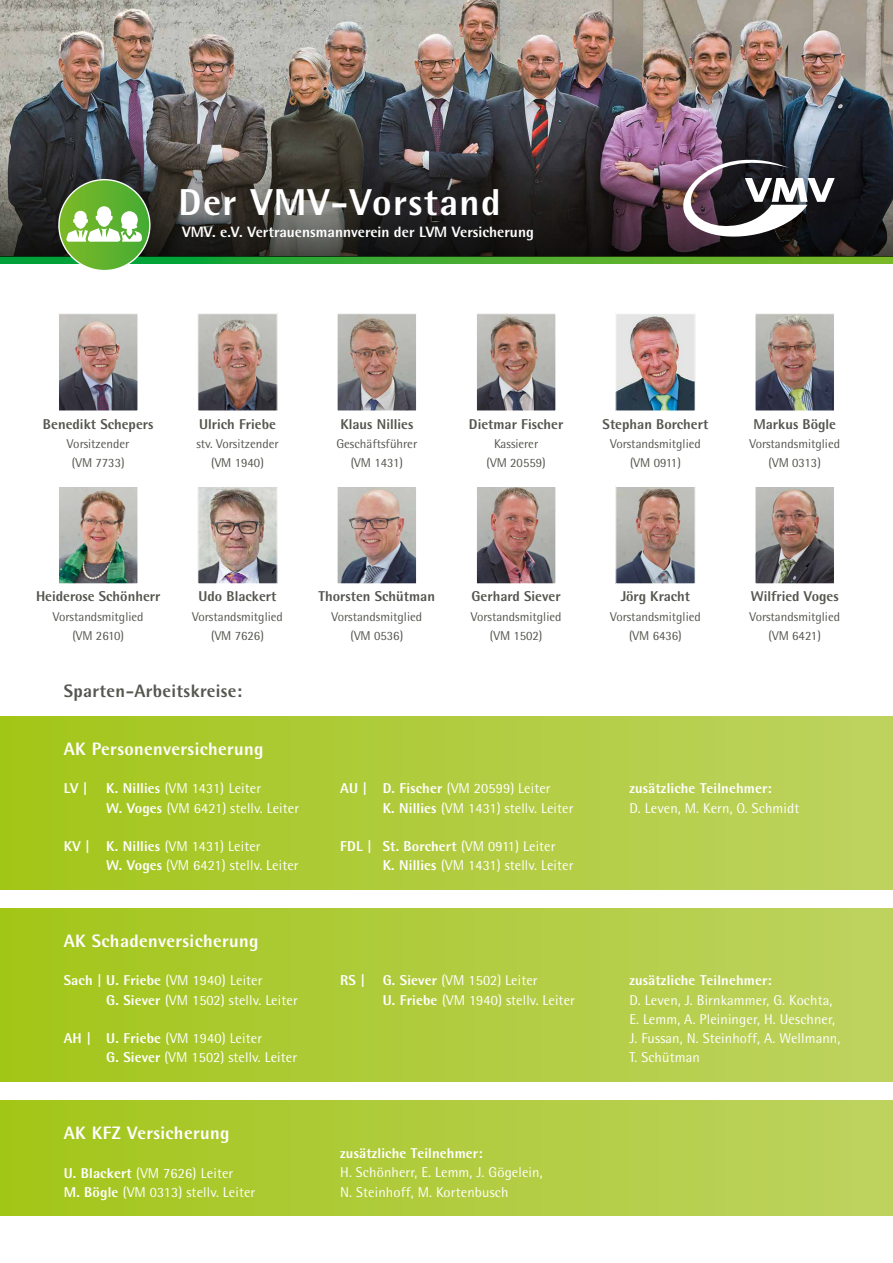
<style>
.page{position:relative;width:893px;height:1263px;background:#fff}
.page>*{position:absolute;margin:0;border:0;box-sizing:border-box;transform-origin:0 0}
.t1{font:800 37.5px "Lvm Rotis";letter-spacing:.04em;color:#fff}
.t2{font:800 18px "Lvm Rotis";letter-spacing:.02em;color:#fff}
.t3{font:800 18px "Lvm Rotis";letter-spacing:.02em;color:#565650}
.t4{font:800 15px "Lvm Rotis";color:#fff}
.t5{font:14.25px/19.2px "Lvm Rotis";letter-spacing:.01em;color:#fff}
.t6{font:800 14.25px "Lvm Rotis";color:#565650}
.t7{font:800 14.25px "Lvm Rotis";letter-spacing:.01em;color:#fff}
.t8{font:12.75px/19.2px "Lvm Rotis";color:#565650;text-align:center}
.s1{font-weight:800}
</style>
<div class="page">
<svg style="left:0;top:256px;width:893px;height:8px;background:#3c9e2c"></svg>
<img style="left:0;top:0;width:893px;height:160px">
<svg style="left:0;top:160px;width:893px;height:96px;background:#302c2d"></svg>
<img style="left:59px;top:313px;width:79px;height:98px">
<img style="left:59px;top:487px;width:79px;height:97px">
<img style="left:337px;top:313px;width:80px;height:98px">
<img style="left:337px;top:487px;width:80px;height:97px">
<img style="left:476px;top:313px;width:80px;height:98px">
<img style="left:476px;top:487px;width:80px;height:97px">
<img style="left:615px;top:314px;width:81px;height:97px">
<img style="left:615px;top:486px;width:81px;height:98px">
<img style="left:755px;top:313px;width:79px;height:98px">
<img style="left:755px;top:487px;width:79px;height:97px">
<img style="left:197px;top:313px;width:81px;height:98px">
<img style="left:197px;top:487px;width:81px;height:97px">
<svg style="left:59px;top:180px;width:91px;height:91px;background:#6ab638"></svg>
<svg style="left:66px;top:206px;width:76px;height:36px"></svg>
<svg style="left:679px;top:156px;width:156px;height:86px"></svg>
<div style="left:0;top:717px;width:893px;height:172px;background:linear-gradient(to right,#a3c61a,#bed361)"></div>
<div style="left:0;top:909px;width:893px;height:172px;background:linear-gradient(to right,#a3c61a,#bed361)"></div>
<div style="left:0;top:1101px;width:893px;height:115px;background:linear-gradient(to right,#a3c61a,#bed361)"></div>
<h1 class="t1" style="left:179px;top:178px;width:324px">Der VMV-Vorstand</h1>
<p class="t4" style="left:182px;top:222px;width:353px">VMV. e.V. Vertrauensmannverein der LVM Versicherung</p>
<p class="t6" style="left:43px;top:415px;width:112px">Benedikt Schepers</p>
<p class="t8" style="left:67px;top:434px;width:64px">Vorsitzender (VM 7733)</p>
<p class="t6" style="left:199px;top:415px;width:78px">Ulrich Friebe</p>
<p class="t8" style="left:196px;top:434px;width:84px">stv. Vorsitzender (VM 1940)</p>
<p class="t6" style="left:340px;top:415px;width:74px">Klaus Nillies</p>
<p class="t8" style="left:336px;top:434px;width:82px">Geschäftsführer (VM 1431)</p>
<p class="t6" style="left:469px;top:415px;width:96px">Dietmar Fischer</p>
<p class="t8" style="left:487px;top:434px;width:61px">Kassierer (VM 20559)</p>
<p class="t6" style="left:603px;top:415px;width:107px">Stephan Borchert</p>
<p class="t8" style="left:610px;top:434px;width:92px">Vorstandsmitglied (VM 0911)</p>
<p class="t6" style="left:753px;top:415px;width:84px">Markus Bögle</p>
<p class="t8" style="left:749px;top:434px;width:92px">Vorstandsmitglied (VM 0313)</p>
<p class="t6" style="left:36px;top:588px;width:126px">Heiderose Schönherr</p>
<p class="t8" style="left:53px;top:607px;width:92px">Vorstandsmitglied (VM 2610)</p>
<p class="t6" style="left:199px;top:588px;width:79px">Udo Blackert</p>
<p class="t8" style="left:192px;top:607px;width:92px">Vorstandsmitglied (VM 7626)</p>
<p class="t3" style="left:64px;top:680px;width:180px">Sparten-Arbeitskreise:</p>
<p class="t2" style="left:64px;top:737px;width:201px">AK Personenversicherung</p>
<p class="t7" style="left:64px;top:780px;width:25px">LV |</p>
<p class="t5" style="left:106px;top:779px;width:194px"><span class="s1">K. Nillies</span> (VM 1431) Leiter<br><span class="s1">W. Voges</span> (VM 6421) stellv. Leiter</p>
<p class="t5" style="left:106px;top:836px;width:194px;text-indent:-43px"><span class="s1">KV | K. Nillies</span> (VM 1431) Leiter<br><span class="s1">W. Voges</span> (VM 6421) stellv. Leiter</p>
<p class="t6" style="left:319px;top:588px;width:118px">Thorsten Schütman</p>
<p class="t8" style="left:331px;top:607px;width:92px">Vorstandsmitglied (VM 0536)</p>
<p class="t6" style="left:472px;top:588px;width:91px">Gerhard Siever</p>
<p class="t8" style="left:471px;top:607px;width:92px">Vorstandsmitglied (VM 1502)</p>
<p class="t5" style="left:383px;top:779px;width:192px;text-indent:-43px"><span class="s1">AU | D. Fischer</span> (VM 20599) Leiter<br><span class="s1">K. Nillies</span> (VM 1431) stellv. Leiter</p>
<p class="t5" style="left:383px;top:836px;width:192px;text-indent:-43px"><span class="s1">FDL | St. Borchert</span> (VM 0911) Leiter<br><span class="s1">K. Nillies</span> (VM 1431) stellv. Leiter</p>
<p class="t2" style="left:64px;top:929px;width:196px">AK Schadenversicherung</p>
<p class="t5" style="left:106px;top:971px;width:193px;text-indent:-43px"><span class="s1">Sach | U. Friebe</span> (VM 1940) Leiter<br><span class="s1">G. Siever</span> (VM 1502) stellv. Leiter</p>
<p class="t5" style="left:106px;top:1028px;width:192px;text-indent:-43px"><span class="s1">AH | U. Friebe</span> (VM 1940) Leiter<br><span class="s1">G. Siever</span> (VM 1502) stellv. Leiter</p>
<p class="t5" style="left:383px;top:971px;width:194px;text-indent:-43px"><span class="s1">RS | G. Siever</span> (VM 1502) Leiter<br><span class="s1">U. Friebe</span> (VM 1940) stellv. Leiter</p>
<p class="t2" style="left:64px;top:1121px;width:167px">AK KFZ Versicherung</p>
<p class="t5" style="left:64px;top:1163px;width:193px"><span class="s1">U. Blackert</span> (VM 7626) Leiter<br><span class="s1">M. Bögle</span> (VM 0313) stellv. Leiter</p>
<p class="t7" style="left:340px;top:1144px;width:144px">zusätzliche Teilnehmer:</p>
<p class="t5" style="left:340px;top:1163px;width:204px">H. Schönherr, E. Lemm, J. Gögelein,<br>N. Steinhoff, M. Kortenbusch</p>
<p class="t6" style="left:621px;top:588px;width:71px">Jörg Kracht</p>
<p class="t8" style="left:610px;top:607px;width:92px">Vorstandsmitglied (VM 6436)</p>
<p class="t6" style="left:751px;top:588px;width:89px">Wilfried Voges</p>
<p class="t8" style="left:749px;top:607px;width:92px">Vorstandsmitglied (VM 6421)</p>
<p class="t7" style="left:629px;top:779px;width:144px">zusätzliche Teilnehmer:</p>
<p class="t5" style="left:629px;top:798px;width:171px">D. Leven, M. Kern, O. Schmidt</p>
<p class="t7" style="left:629px;top:971px;width:144px">zusätzliche Teilnehmer:</p>
<p class="t5" style="left:629px;top:990px;width:213px">D. Leven, J. Birnkammer, G. Kochta,<br>E. Lemm, A. Pleininger, H. Ueschner,<br>J. Fussan, N. Steinhoff, A. Wellmann,<br>T. Schütman</p>
</div>
